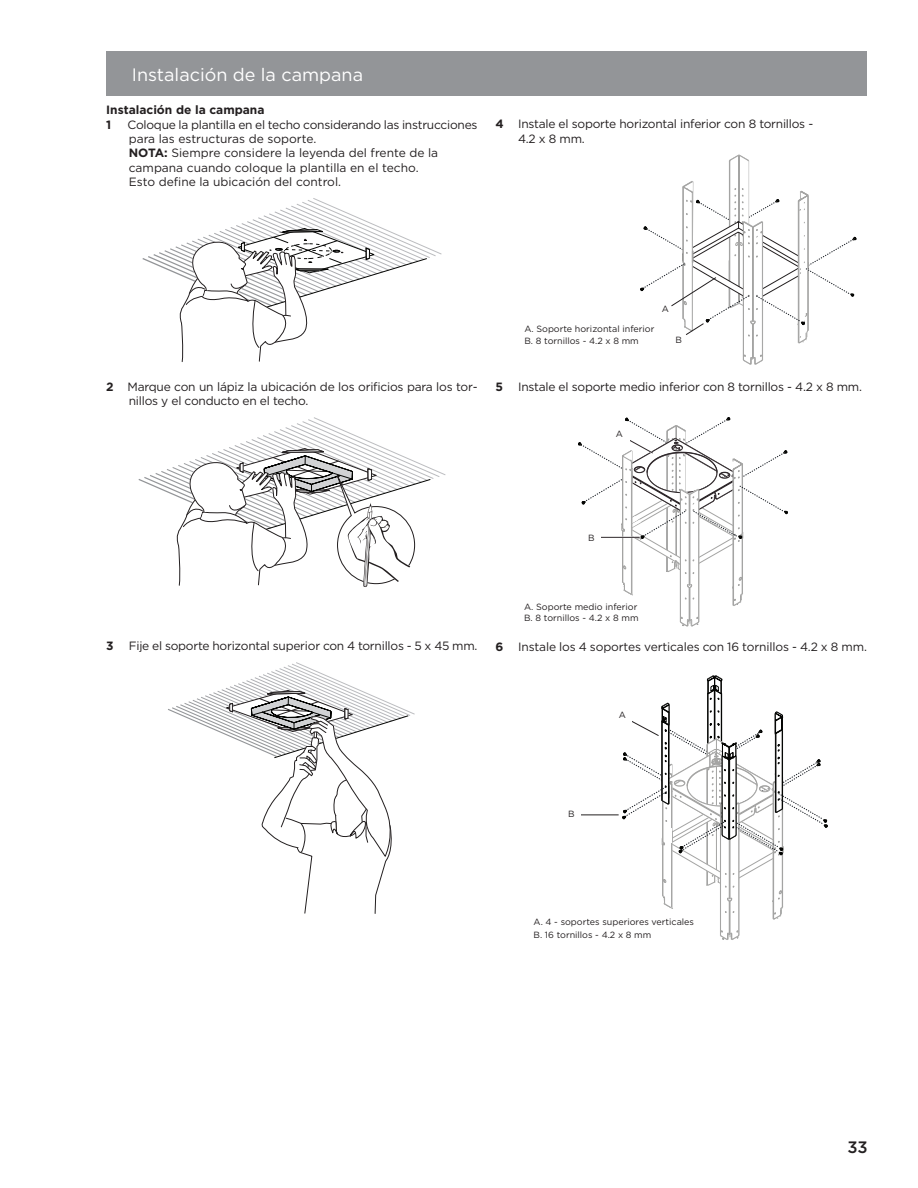
<style>
.page{position:relative;width:918px;height:1188px;background:#fff}
.page>*{position:absolute;margin:0;border:0;box-sizing:border-box;transform-origin:0 0}
.t1{font:18px "Gotham";color:#fff}
.t2{font:500 16.5px "Gotham";color:#231f20}
.t3{font:12px/14.4px "Gotham";letter-spacing:-.02em;color:#231f20}
.t4{font:12px/14.4px "Gotham";color:#231f20}
.t5{font:700 12px/14.4px "Gotham";color:#231f20}
.t6{font:9px/12.6px "Gotham";color:#231f20}
.s1{font-weight:700}
</style>
<div class="page">
<div style="left:106px;top:51px;width:761px;height:44px;background:#939598"></div>
<svg style="left:142px;top:198px;width:300px;height:164px"></svg>
<svg style="left:138px;top:417px;width:308px;height:170px"></svg>
<svg style="left:168px;top:662px;width:247px;height:252px"></svg>
<svg style="left:640px;top:155px;width:217px;height:210px"></svg>
<svg style="left:578px;top:417px;width:210px;height:210px"></svg>
<hr style="left:601px;top:537px;width:39px;height:1px;background:#2e272a">
<div style="left:610px;top:426px;width:19px;height:17px;background:#fff"></div>
<div style="left:582px;top:529px;width:19px;height:17px;background:#fff"></div>
<hr style="left:580px;top:815px;width:39px;height:1px;background:#231f20">
<div style="left:562px;top:806px;width:19px;height:17px;background:#fff"></div>
<svg style="left:622px;top:675px;width:206px;height:265px"></svg>
<h1 class="t1" style="left:132px;top:63px;width:233px">Instalación de la campana</h1>
<p class="t5" style="left:106px;top:103px;width:160px">Instalación de la campana<br>1</p>
<p class="t4" style="left:128px;top:117px;width:352px">Coloque la plantilla en el techo considerando las instrucciones para las estructuras de soporte.<br><span class="s1">NOTA:</span> Siempre considere la leyenda del frente de la campana cuando coloque la plantilla en el techo.<br>Esto define la ubicación del control.</p>
<p class="t3" style="left:518px;top:116px;width:297px;text-indent:-22px"><span class="s1">4</span> Instale el soporte horizontal inferior con 8 tornillos -<br>4.2 x 8 mm.</p>
<p class="t3" style="left:129px;top:379px;width:350px;text-indent:-22px"><span class="s1">2</span> Marque con un lápiz la ubicación de los orificios para los tor&shy;nillos y el conducto en el techo.</p>
<p class="t6" style="left:662px;top:302px;width:9px">A</p>
<p class="t6" style="left:524px;top:322px;width:131px">A. Soporte horizontal inferior<br>B. 8 tornillos - 4.2 x 8 mm</p>
<p class="t6" style="left:675px;top:333px;width:8px">B</p>
<p class="t3" style="left:496px;top:379px;width:368px"><span class="s1">5</span> Instale el soporte medio inferior con 8 tornillos - 4.2 x 8 mm.</p>
<p class="t6" style="left:616px;top:427px;width:9px">A</p>
<p class="t6" style="left:588px;top:531px;width:8px">B</p>
<p class="t5" style="left:106px;top:639px;width:9px">3</p>
<p class="t3" style="left:129px;top:639px;width:350px">Fije el soporte horizontal superior con 4 tornillos - 5 x 45 mm.</p>
<p class="t6" style="left:524px;top:601px;width:116px;line-height:10.8px">A. Soporte medio inferior<br>B. 8 tornillos - 4.2 x 8 mm</p>
<p class="t3" style="left:496px;top:640px;width:373px"><span class="s1">6</span> Instale los 4 soportes verticales con 16 tornillos - 4.2 x 8 mm.</p>
<p class="t6" style="left:619px;top:708px;width:9px">A</p>
<p class="t6" style="left:568px;top:808px;width:8px">B</p>
<p class="t6" style="left:534px;top:915px;width:162px">A. 4 - soportes superiores verticales<br>B. 16 tornillos - 4.2 x 8 mm</p>
<h2 class="t2" style="left:847px;top:1136px;width:22px">33</h2>
</div>
